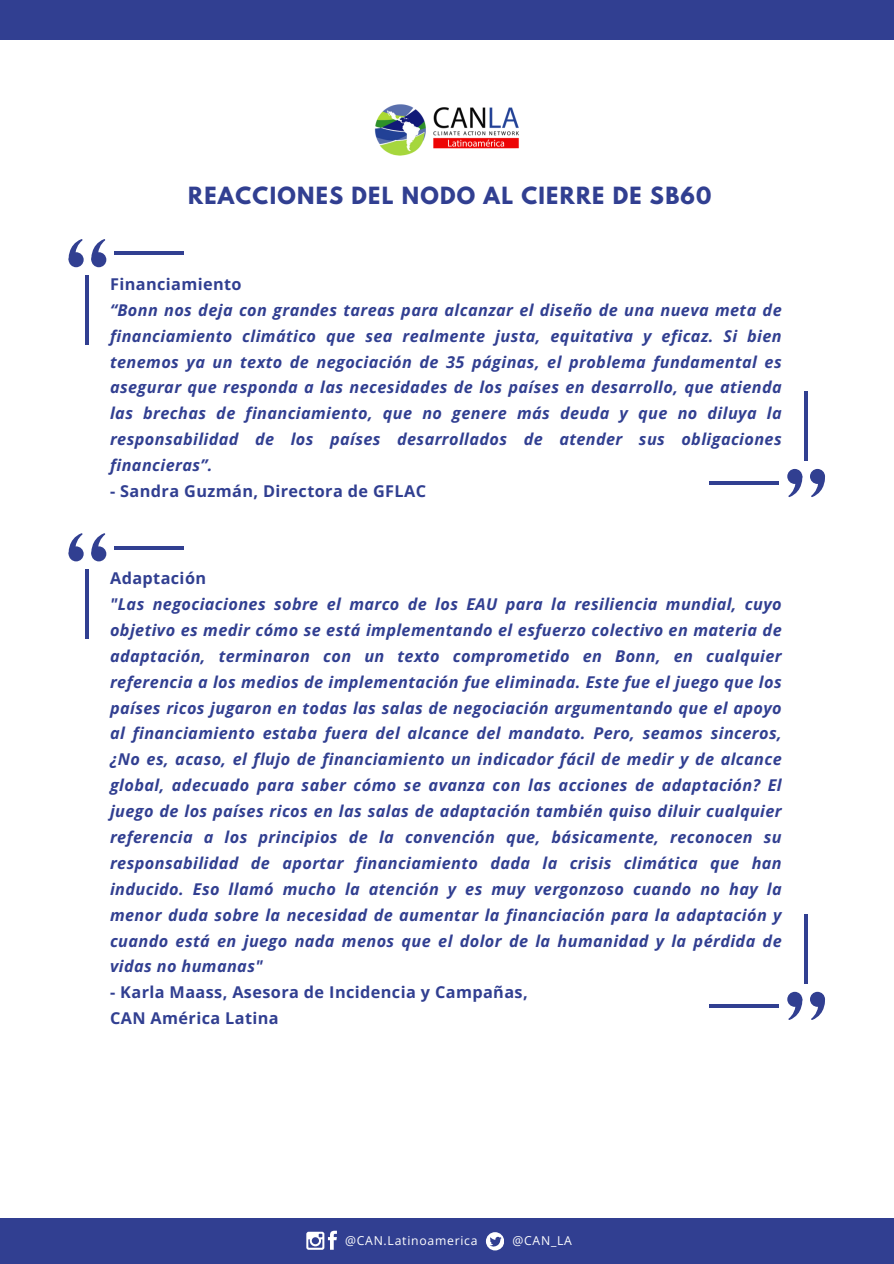
<style>
.page{position:relative;width:894px;height:1264px;background:#fff}
.page>*{position:absolute;margin:0;border:0;box-sizing:border-box;transform-origin:0 0}
.t1{font:700 21px "League Spartan";letter-spacing:.06em;color:#313f91}
.t2{font:italic 700 16.2px/26px "Open Sans";letter-spacing:.025em;color:#313f91}
.t3{font:700 16.2px/25.8px "Open Sans";letter-spacing:.025em;color:#313f91}
.t4{font:12.3px "Open Sans";letter-spacing:.06em;color:#fff}
.s1{font-style:normal}
</style>
<div class="page">
<div style="left:0;top:0;width:893px;height:39px;background:#313f91"></div>
<div style="left:0;top:1218px;width:893px;height:45px;background:#313f91"></div>
<svg style="left:306px;top:1230px;width:31px;height:19px"></svg>
<svg style="left:486px;top:1232px;width:18px;height:18px"></svg>
<img style="left:374px;top:104px;width:145px;height:52px">
<div style="left:91px;top:252px;width:15px;height:15px;background:#313f91;border-radius:50%"></div>
<svg style="left:91px;top:239px;width:15px;height:26px"></svg>
<div style="left:69px;top:252px;width:15px;height:15px;background:#313f91;border-radius:50%"></div>
<svg style="left:68px;top:239px;width:15px;height:26px"></svg>
<hr style="left:86px;top:275px;width:3px;height:69px;background:#313f91">
<hr style="left:114px;top:252px;width:70px;height:3px;background:#313f91">
<div style="left:787px;top:469px;width:15px;height:15px;background:#313f91;border-radius:50%"></div>
<svg style="left:787px;top:471px;width:16px;height:26px"></svg>
<svg style="left:809px;top:469px;width:15px;height:15px"></svg>
<svg style="left:810px;top:471px;width:15px;height:26px"></svg>
<hr style="left:804px;top:391px;width:3px;height:70px;background:#313f91">
<hr style="left:709px;top:481px;width:70px;height:3px;background:#313f91">
<div style="left:91px;top:546px;width:15px;height:15px;background:#313f91;border-radius:50%"></div>
<svg style="left:91px;top:533px;width:15px;height:26px"></svg>
<div style="left:69px;top:546px;width:15px;height:15px;background:#313f91;border-radius:50%"></div>
<svg style="left:68px;top:533px;width:15px;height:26px"></svg>
<hr style="left:86px;top:569px;width:3px;height:69px;background:#313f91">
<hr style="left:114px;top:546px;width:70px;height:3px;background:#313f91">
<svg style="left:787px;top:991px;width:15px;height:15px"></svg>
<svg style="left:787px;top:994px;width:16px;height:25px"></svg>
<svg style="left:809px;top:991px;width:15px;height:15px"></svg>
<svg style="left:810px;top:994px;width:15px;height:25px"></svg>
<hr style="left:804px;top:914px;width:3px;height:69px;background:#313f91">
<svg style="left:709px;top:1004px;width:70px;height:3px"></svg>
<h2 class="t1" style="left:188px;top:185px;width:525px">REACCIONES DEL NODO AL CIERRE DE SB60</h2>
<p class="t2" style="left:110px;top:271px;width:673px"><span class="s1">Financiamiento<br></span>“Bonn nos deja con grandes tareas para alcanzar el diseño de una nueva meta de financiamiento climático que sea realmente justa, equitativa y eficaz. Si bien tenemos ya un texto de negociación de 35 páginas, el problema fundamental es asegurar que responda a las necesidades de los países en desarrollo, que atienda las brechas de financiamiento, que no genere más deuda y que no diluya la responsabilidad de los países desarrollados de atender sus obligaciones financieras”.</p>
<p class="t3" style="left:110px;top:478px;width:317px">- Sandra Guzmán, Directora de GFLAC</p>
<p class="t2" style="left:110px;top:565px;width:673px"><span class="s1">Adaptación<br></span>"Las negociaciones sobre el marco de los EAU para la resiliencia mundial, cuyo objetivo es medir cómo se está implementando el esfuerzo colectivo en materia de adaptación, terminaron con un texto comprometido en Bonn, en cualquier referencia a los medios de implementación fue eliminada. Este fue el juego que los países ricos jugaron en todas las salas de negociación argumentando que el apoyo al financiamiento estaba fuera del alcance del mandato. Pero, seamos sinceros, ¿No es, acaso, el flujo de financiamiento un indicador fácil de medir y de alcance global, adecuado para saber cómo se avanza con las acciones de adaptación? El juego de los países ricos en las salas de adaptación también quiso diluir cualquier referencia a los principios de la convención que, básicamente, reconocen su responsabilidad de aportar financiamiento dada la crisis climática que han inducido. Eso llamó mucho la atención y es muy vergonzoso cuando no hay la menor duda sobre la necesidad de aumentar la financiación para la adaptación y cuando está en juego nada menos que el dolor de la humanidad y la pérdida de vidas no humanas"</p>
<p class="t3" style="left:110px;top:979px;width:419px">- Karla Maass, Asesora de Incidencia y Campañas,<br>CAN América Latina</p>
<p class="t4" style="left:345px;top:1231px;width:134px">@CAN.Latinoamerica</p>
<h1 class="t4" style="left:512px;top:1231px;width:61px">@CAN_LA</h1>
</div>
